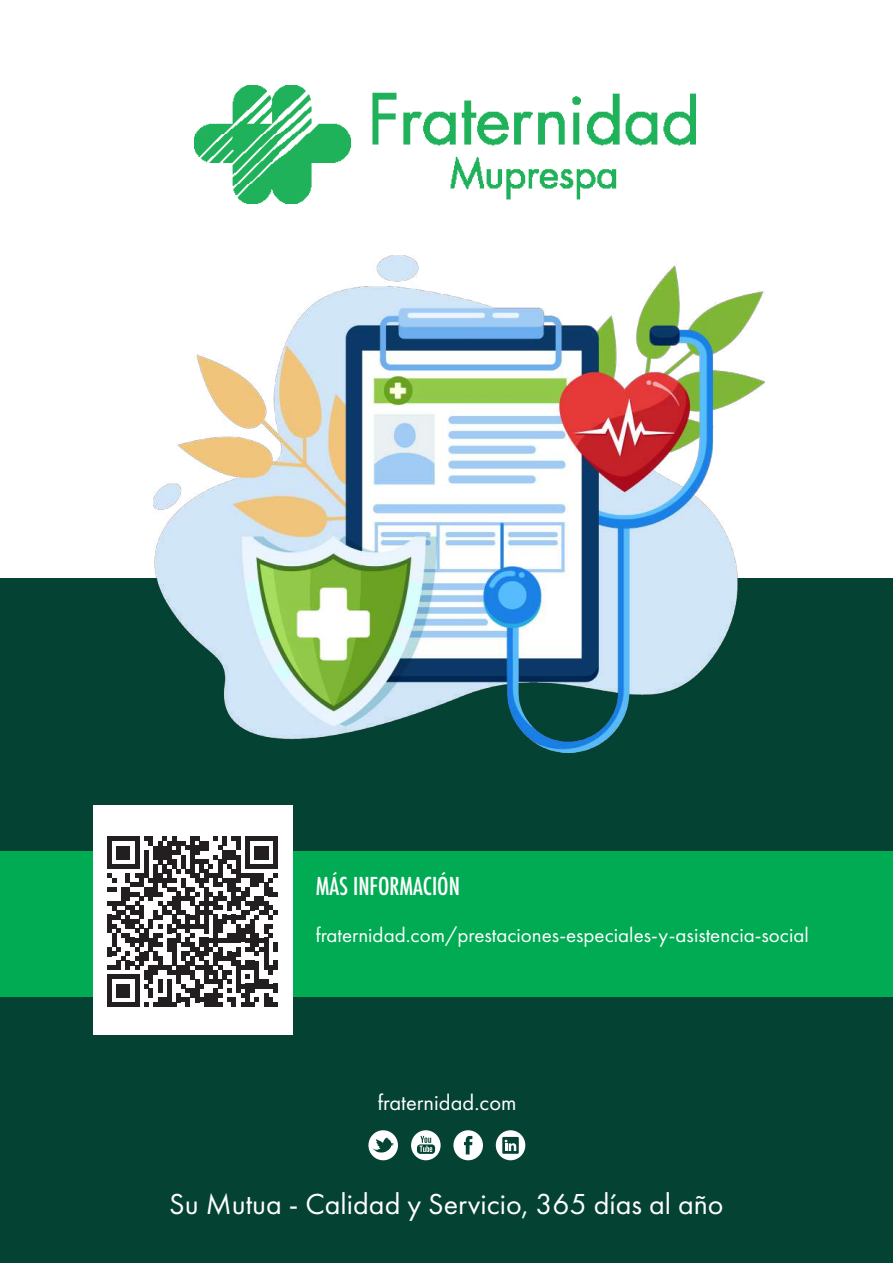
<style>
.page{position:relative;width:893px;height:1263px;background:#fff}
.page>*{position:absolute;margin:0;border:0;box-sizing:border-box;transform-origin:0 0}
.t1{font:30px "Futura PT";color:#fff}
.t2{font:500 condensed 24px "Futura";color:#fff}
.t3{font:22.5px "Futura PT";color:#fff}
.t4{font:21px "Futura PT";color:#fff}
</style>
<div class="page">
<div style="left:0;top:578px;width:893px;height:685px;background:#044333"></div>
<svg style="left:368px;top:1130px;width:30px;height:30px"></svg>
<svg style="left:453px;top:1130px;width:30px;height:30px"></svg>
<svg style="left:411px;top:1130px;width:30px;height:30px"></svg>
<svg style="left:496px;top:1130px;width:29px;height:30px"></svg>
<img style="left:195px;top:85px;width:500px;height:118px">
<img style="left:153px;top:256px;width:611px;height:496px">
<div style="left:0;top:851px;width:893px;height:146px;background:#00ab53"></div>
<div style="left:94px;top:806px;width:199px;height:229px;background:#fff"></div>
<svg style="left:107px;top:836px;width:171px;height:171px"></svg>
<p class="t2" style="left:316px;top:871px;width:146px">MÁS INFORMACIÓN</p>
<p class="t4" style="left:316px;top:922px;width:495px">fraternidad.com/prestaciones-especiales-y-asistencia-social</p>
<p class="t3" style="left:378px;top:1089px;width:140px">fraternidad.com</p>
<h1 class="t1" style="left:169px;top:1186px;width:556px">Su Mutua - Calidad y Servicio, 365 días al año</h1>
</div>
